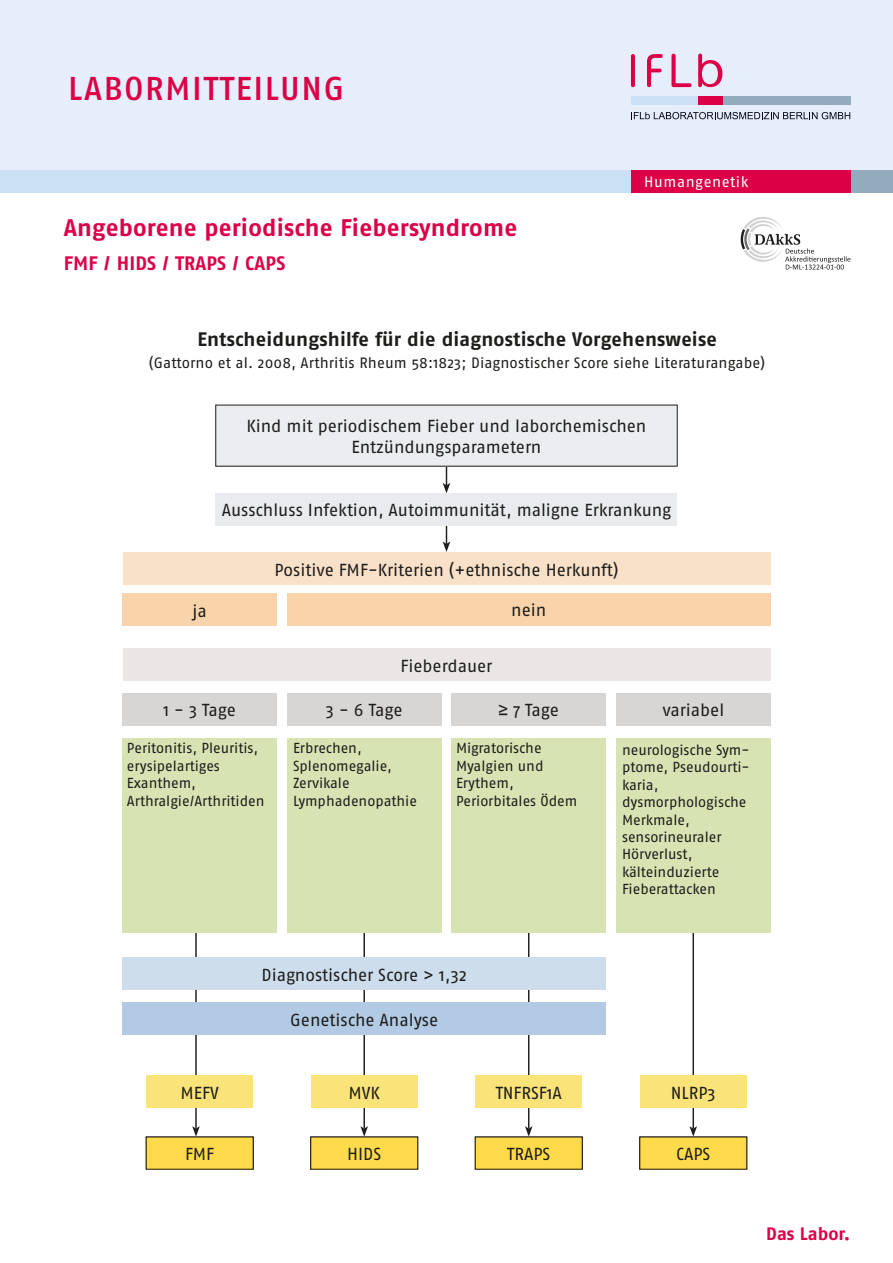
<style>
.page{position:relative;width:893px;height:1263px;background:#fff}
.page>*{position:absolute;margin:0;border:0;box-sizing:border-box;transform-origin:0 0}
.t1{font:500 33px "Fago Pro";letter-spacing:.05em;color:#dc0046}
.t2{font:700 24px "Fago Pro";letter-spacing:.01em;color:#dc0046}
.t3{font:700 19.5px "Fago Pro";letter-spacing:.01em;color:#1d1d1b}
.t4{font:700 19.5px "Fago Pro";letter-spacing:.01em;color:#dc0046}
.t5{font:700 18px "Fago Pro";color:#dc0046}
.t6{font:17.4px/20.9px "Fago Pro";letter-spacing:-.005em;color:#1d1d1b;text-align:center}
.t7{font:15px "Fago Pro";letter-spacing:.005em;color:#1d1d1b}
.t8{font:15px "Fago Pro";letter-spacing:.035em;color:#fff}
.t9{font:14.55px/17.4px "Fago Pro";color:#1d1d1b}
.s1{font-family:"Arial"}
</style>
<div class="page">
<div style="left:0;top:0;width:893px;height:170px;background:#e5eefa"></div>
<div style="left:0;top:170px;width:634px;height:23px;background:#cbdff5"></div>
<div style="left:842px;top:170px;width:51px;height:23px;background:#92acbe"></div>
<div style="left:631px;top:170px;width:219px;height:23px;background:#dc0046"></div>
<svg style="left:631px;top:112px;width:219px;height:7px"></svg>
<hr style="left:631px;top:54px;width:4px;height:33px;background:#dc0046;border-radius:2px">
<svg style="left:671px;top:54px;width:21px;height:33px"></svg>
<svg style="left:698px;top:54px;width:24px;height:33px"></svg>
<svg style="left:647px;top:54px;width:16px;height:33px"></svg>
<div style="left:631px;top:96px;width:67px;height:9px;background:#cbdff5"></div>
<div style="left:698px;top:96px;width:24px;height:9px;background:#dc0046"></div>
<div style="left:722px;top:96px;width:128px;height:9px;background:#92acbe"></div>
<svg style="left:741px;top:217px;width:109px;height:53px"></svg>
<svg style="left:443px;top:467px;width:7px;height:26px"></svg>
<svg style="left:443px;top:525px;width:7px;height:27px"></svg>
<hr style="left:195px;top:932px;width:2px;height:196px;background:#1d1d1b">
<svg style="left:192px;top:1126px;width:8px;height:11px"></svg>
<hr style="left:363px;top:932px;width:2px;height:196px;background:#1d1d1b">
<svg style="left:360px;top:1126px;width:8px;height:11px"></svg>
<hr style="left:528px;top:932px;width:1px;height:196px;background:#1d1d1b">
<svg style="left:525px;top:1126px;width:8px;height:11px"></svg>
<hr style="left:692px;top:932px;width:2px;height:196px;background:#1d1d1b">
<svg style="left:689px;top:1126px;width:8px;height:11px"></svg>
<div style="left:216px;top:405px;width:461px;height:61px;background:#ecedf1"></div>
<div style="left:216px;top:493px;width:461px;height:32px;background:#eaebef"></div>
<div style="left:123px;top:648px;width:647px;height:33px;background:#eae6e5"></div>
<div style="left:123px;top:553px;width:647px;height:32px;background:#f9e1c9"></div>
<div style="left:123px;top:593px;width:154px;height:33px;background:#f9d4aa"></div>
<div style="left:287px;top:593px;width:483px;height:33px;background:#f9d4aa"></div>
<div style="left:123px;top:693px;width:154px;height:33px;background:#d7d6d4"></div>
<div style="left:287px;top:693px;width:154px;height:33px;background:#d7d6d4"></div>
<div style="left:452px;top:693px;width:154px;height:33px;background:#d7d6d4"></div>
<div style="left:616px;top:693px;width:154px;height:33px;background:#d7d6d4"></div>
<div style="left:123px;top:738px;width:154px;height:195px;background:#d7e3b3"></div>
<div style="left:287px;top:738px;width:154px;height:195px;background:#d7e3b3"></div>
<div style="left:452px;top:738px;width:154px;height:195px;background:#d7e3b3"></div>
<div style="left:616px;top:738px;width:154px;height:195px;background:#d7e3b3"></div>
<div style="left:123px;top:958px;width:483px;height:32px;background:#cdddec"></div>
<div style="left:123px;top:1002px;width:483px;height:33px;background:#b2cae4"></div>
<div style="left:146px;top:1075px;width:107px;height:33px;background:#fae379"></div>
<div style="left:311px;top:1075px;width:107px;height:33px;background:#fae379"></div>
<div style="left:475px;top:1075px;width:107px;height:33px;background:#fae379"></div>
<div style="left:640px;top:1075px;width:107px;height:33px;background:#fae379"></div>
<div style="left:146px;top:1137px;width:107px;height:32px;background:#ffda4b"></div>
<div style="left:311px;top:1137px;width:107px;height:32px;background:#ffda4b"></div>
<div style="left:475px;top:1137px;width:107px;height:32px;background:#ffda4b"></div>
<div style="left:640px;top:1137px;width:107px;height:32px;background:#ffda4b"></div>
<h1 class="t1" style="left:68px;top:68px;width:277px">LABORMITTEILUNG</h1>
<h2 class="t2" style="left:64px;top:213px;width:455px">Angeborene periodische Fiebersyndrome</h2>
<h3 class="t4" style="left:64px;top:252px;width:223px">FMF / HIDS / TRAPS / CAPS</h3>
<p class="t8" style="left:644px;top:172px;width:106px">Humangenetik</p>
<h3 class="t3" style="left:197px;top:327px;width:521px">Entscheidungshilfe für die diagnostische Vorgehensweise</h3>
<p class="t7" style="left:149px;top:354px;width:618px">(Gattorno et al. 2008, Arthritis Rheum 58:1823; Diagnostischer Score siehe Literaturangabe)</p>
<p class="t6" style="left:246px;top:416px;width:402px">Kind mit periodischem Fieber und laborchemischen<br>Entzündungsparametern</p>
<p class="t6" style="left:222px;top:500px;width:451px">Ausschluss Infektion, Autoimmunität, maligne Erkrankung</p>
<p class="t6" style="left:274px;top:559px;width:345px">Positive FMF-Kriterien (+ethnische Herkunft)</p>
<p class="t6" style="left:193px;top:600px;width:16px">ja</p>
<p class="t6" style="left:511px;top:600px;width:37px">nein</p>
<p class="t6" style="left:401px;top:655px;width:93px">Fieberdauer</p>
<p class="t6" style="left:163px;top:700px;width:74px">1 - 3 Tage</p>
<p class="t6" style="left:326px;top:700px;width:78px">3 - 6 Tage</p>
<p class="t6" style="left:499px;top:700px;width:62px"><span class="s1">≥</span> 7 Tage</p>
<p class="t6" style="left:662px;top:700px;width:63px">variabel</p>
<p class="t9" style="left:127px;top:740px;width:139px">Peritonitis, Pleuritis, erysipelartiges<br>Exanthem,<br>Arthralgie/Arthritiden</p>
<p class="t9" style="left:293px;top:740px;width:126px">Erbrechen,<br>Splenomegalie,<br>Zervikale<br>Lymphadenopathie</p>
<p class="t9" style="left:456px;top:740px;width:123px">Migratorische<br>Myalgien und<br>Erythem,<br>Periorbitales Ödem</p>
<p class="t9" style="left:622px;top:741px;width:129px">neurologische Sym&shy;ptome, Pseudourti&shy;karia, dysmorphologische<br>Merkmale, sensorineuraler<br>Hörverlust, kälteinduzierte<br>Fieberattacken</p>
<p class="t6" style="left:181px;top:1082px;width:40px">MEFV</p>
<p class="t6" style="left:185px;top:1143px;width:31px">FMF</p>
<p class="t6" style="left:262px;top:964px;width:207px">Diagnostischer Score &gt; 1,32</p>
<p class="t6" style="left:290px;top:1009px;width:149px">Genetische Analyse</p>
<p class="t6" style="left:349px;top:1082px;width:33px">MVK</p>
<p class="t6" style="left:347px;top:1143px;width:36px">HIDS</p>
<p class="t6" style="left:496px;top:1082px;width:68px">TNFRSF1A</p>
<p class="t6" style="left:507px;top:1143px;width:45px">TRAPS</p>
<p class="t6" style="left:671px;top:1082px;width:47px">NLRP3</p>
<p class="t6" style="left:676px;top:1143px;width:36px">CAPS</p>
<p class="t5" style="left:766px;top:1223px;width:86px">Das Labor.</p>
</div>
